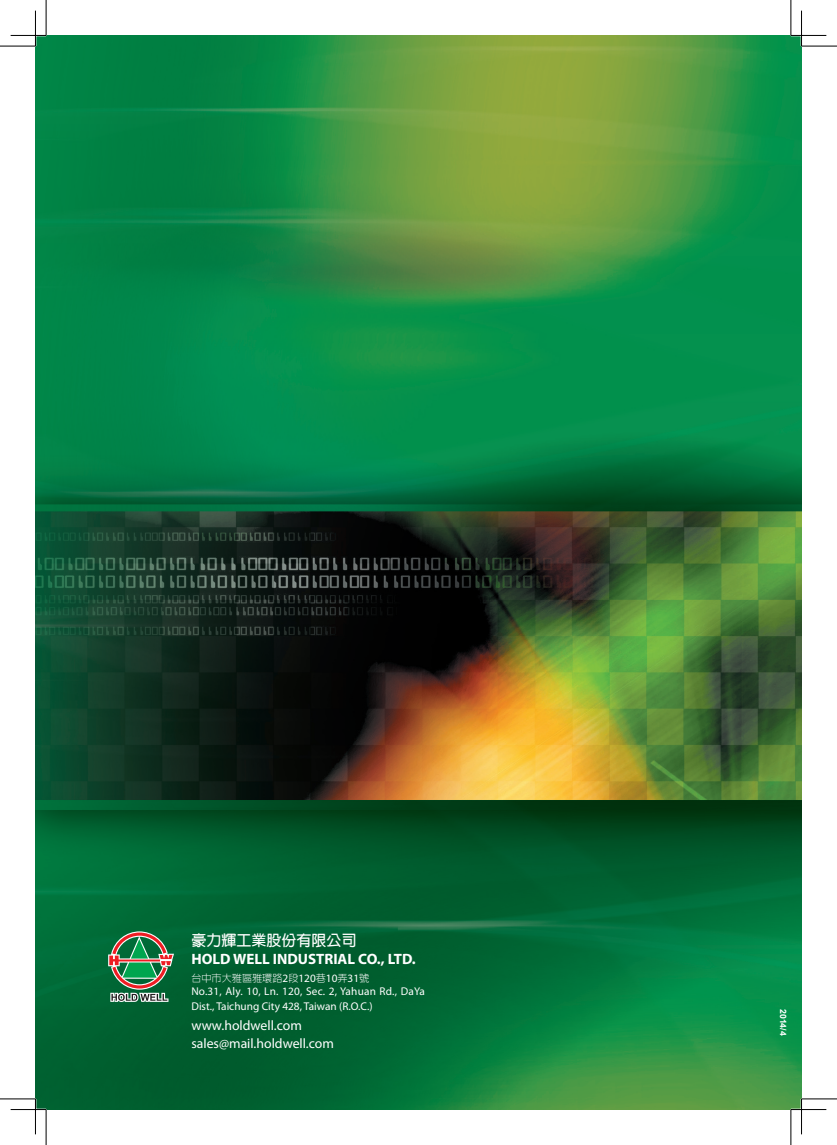
<style>
.page{position:relative;width:837px;height:1145px;background:#fff}
.page>*{position:absolute;margin:0;border:0;box-sizing:border-box;transform-origin:0 0}
.t1{font:700 15px "Myriad Pro";color:#fff}
.t2{font:700 15px "AR New Hei B5";color:#fff}
.t3{font:13.75px/18.5px "Myriad Pro";color:#fff}
.t4{font:11.25px/15px "Myriad Pro";color:#fff}
.t5{font:300 10.12px "AR New Hei B5";color:#fff}
.t6{font:700 8.75px "Arial";color:#fff}
.s1{font-family:"Myriad Pro";font-weight:400;font-size:11.25px}
</style>
<div class="page">
<img style="left:35px;top:35px;width:766px;height:1074px">
<svg style="left:108px;top:931px;width:66px;height:71px;background:#57805e"></svg>
<hr style="left:11px;top:1108px;width:35px;height:2px;background:#fff">
<hr style="left:790px;top:1108px;width:36px;height:2px;background:#fff">
<hr style="left:800px;top:11px;width:2px;height:35px;background:#fff">
<hr style="left:800px;top:1098px;width:2px;height:36px;background:#fff">
<hr style="left:0;top:46px;width:35px;height:1px;background:#000">
<hr style="left:801px;top:46px;width:35px;height:1px;background:#000">
<hr style="left:0;top:1098px;width:35px;height:1px;background:#000">
<hr style="left:801px;top:1098px;width:35px;height:1px;background:#000">
<hr style="left:46px;top:0;width:1px;height:35px;background:#000">
<hr style="left:46px;top:1109px;width:1px;height:35px;background:#000">
<hr style="left:790px;top:0;width:1px;height:35px;background:#000">
<hr style="left:790px;top:1109px;width:1px;height:35px;background:#000">
<hr style="left:11px;top:35px;width:35px;height:1px;background:#000">
<hr style="left:790px;top:35px;width:36px;height:1px;background:#000">
<hr style="left:11px;top:1109px;width:35px;height:1px;background:#000">
<hr style="left:790px;top:1109px;width:36px;height:1px;background:#000">
<hr style="left:35px;top:11px;width:1px;height:35px;background:#000">
<hr style="left:35px;top:1098px;width:1px;height:36px;background:#000">
<hr style="left:801px;top:11px;width:1px;height:35px;background:#000">
<hr style="left:801px;top:1098px;width:1px;height:36px;background:#000">
<h1 class="t2" style="left:191px;top:932px;width:166px">豪力輝工業股份有限公司</h1>
<h1 class="t1" style="left:191px;top:949px;width:226px">HOLD WELL INDUSTRIAL CO., LTD.</h1>
<p class="t5" style="left:191px;top:972px;width:179px">台中市大雅區雅環路<span class="s1">2</span>段<span class="s1">120</span>巷<span class="s1">10</span>弄<span class="s1">31</span>號</p>
<p class="t4" style="left:191px;top:983px;width:235px">No.31, Aly. 10, Ln. 120, Sec. 2, Yahuan Rd., DaYa<br>Dist., Taichung City 428, Taiwan (R.O.C.)</p>
<p class="t3" style="left:191px;top:1015px;width:144px">www.holdwell.com sales@mail.holdwell.com</p>
<p class="t6" style="left:788px;top:1008px;width:28px;rotate:90deg">2014/4</p>
</div>
